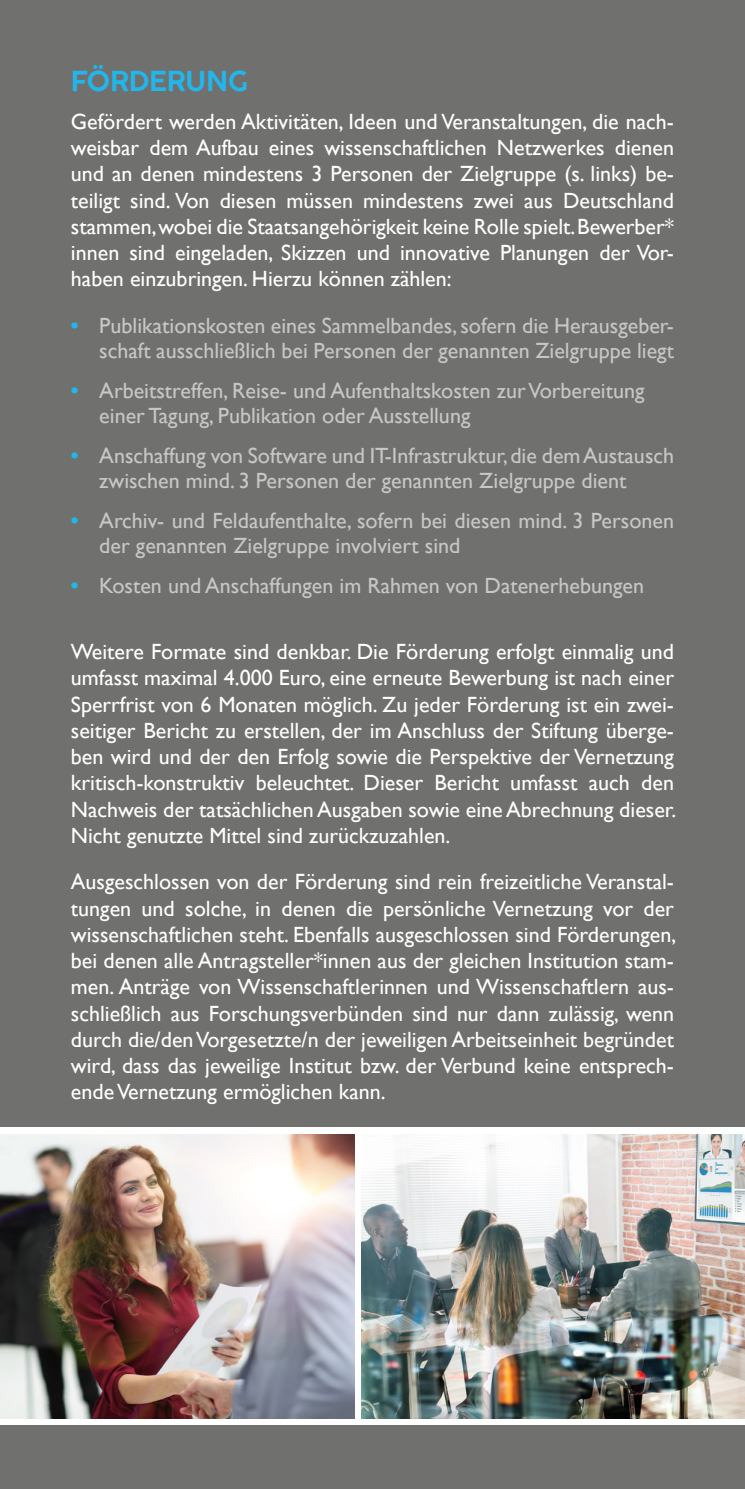
<style>
.page{position:relative;width:745px;height:1489px;background:#fff}
.page>*{position:absolute;margin:0;border:0;box-sizing:border-box;transform-origin:0 0}
.t1{font:700 27.5px "Coco Gothic";color:#22b6eb}
.t2{font:22px/26.2px "Gill Sans";color:#fff;text-align:justify}
.t3{font:22px/25px "Gill Sans";color:#c7c7c6}
.s1{font-weight:700;color:#22b6eb}
</style>
<div class="page">
<div style="left:0;top:0;width:744px;height:1488px;background:#70706f"></div>
<svg style="left:0;top:1127px;width:744px;height:297px;background:#ededed"></svg>
<img style="left:0;top:1134px;width:354px;height:283px">
<img style="left:361px;top:1134px;width:383px;height:283px">
<p class="t1" style="left:71px;top:60px;width:178px">FÖRDERUNG</p>
<p class="t2" style="left:71px;top:109px;width:604px">Gefördert werden Aktivitäten, Ideen und Veranstaltungen, die nach&shy;weisbar dem Aufbau eines wissenschaftlichen Netzwerkes dienen und an denen mindestens 3 Personen der Zielgruppe (s. links) be&shy;teiligt sind. Von diesen müssen mindestens zwei aus Deutschland stammen, wobei die Staatsangehörigkeit keine Rolle spielt. Bewerber* innen sind eingeladen, Skizzen und innovative Planungen der Vor&shy;haben einzubringen. Hierzu können zählen:</p>
<p class="t3" style="left:71px;top:313px;width:604px;text-align:right"><span class="s1">•</span> Publikationskosten eines Sammelbandes, sofern die Herausgeber&shy;schaft ausschließlich bei Personen der genannten Zielgruppe liegt</p>
<p class="t3" style="left:99px;top:378px;width:546px;text-indent:-28px"><span class="s1">•</span> Arbeitstreffen, Reise- und Aufenthaltskosten zur Vorbereitung einer Tagung, Publikation oder Ausstellung</p>
<p class="t3" style="left:99px;top:443px;width:576px;text-indent:-28px"><span class="s1">•</span> Anschaffung von Software und IT-Infrastruktur, die dem Austausch zwischen mind. 3 Personen der genannten Zielgruppe dient</p>
<p class="t3" style="left:99px;top:508px;width:576px;text-indent:-28px"><span class="s1">•</span> Archiv- und Feldaufenthalte, sofern bei diesen mind. 3 Personen der genannten Zielgruppe involviert sind</p>
<p class="t3" style="left:71px;top:573px;width:574px"><span class="s1">•</span> Kosten und Anschaffungen im Rahmen von Datenerhebungen</p>
<p class="t2" style="left:71px;top:639px;width:606px">Weitere Formate sind denkbar. Die Förderung erfolgt einmalig und umfasst maximal 4.000 Euro, eine erneute Bewerbung ist nach einer Sperrfrist von 6 Monaten möglich. Zu jeder Förderung ist ein zwei&shy;seitiger Bericht zu erstellen, der im Anschluss der Stiftung überge&shy;ben wird und der den Erfolg sowie die Perspektive der Vernetzung kritisch-konstruktiv beleuchtet. Dieser Bericht umfasst auch den Nachweis der tatsächlichen Ausgaben sowie eine Abrechnung dieser.<br>Nicht genutzte Mittel sind zurückzuzahlen.</p>
<p class="t2" style="left:71px;top:869px;width:606px">Ausgeschlossen von der Förderung sind rein freizeitliche Veranstal&shy;tungen und solche, in denen die persönliche Vernetzung vor der wissenschaftlichen steht. Ebenfalls ausgeschlossen sind Förderungen, bei denen alle Antragsteller*innen aus der gleichen Institution stam&shy;men. Anträge von Wissenschaftlerinnen und Wissenschaftlern aus&shy;schließlich aus Forschungsverbünden sind nur dann zulässig, wenn durch die/den Vorgesetzte/n der jeweiligen Arbeitseinheit begründet wird, dass das jeweilige Institut bzw. der Verbund keine entsprech&shy;ende Vernetzung ermöglichen kann.</p>
</div>
